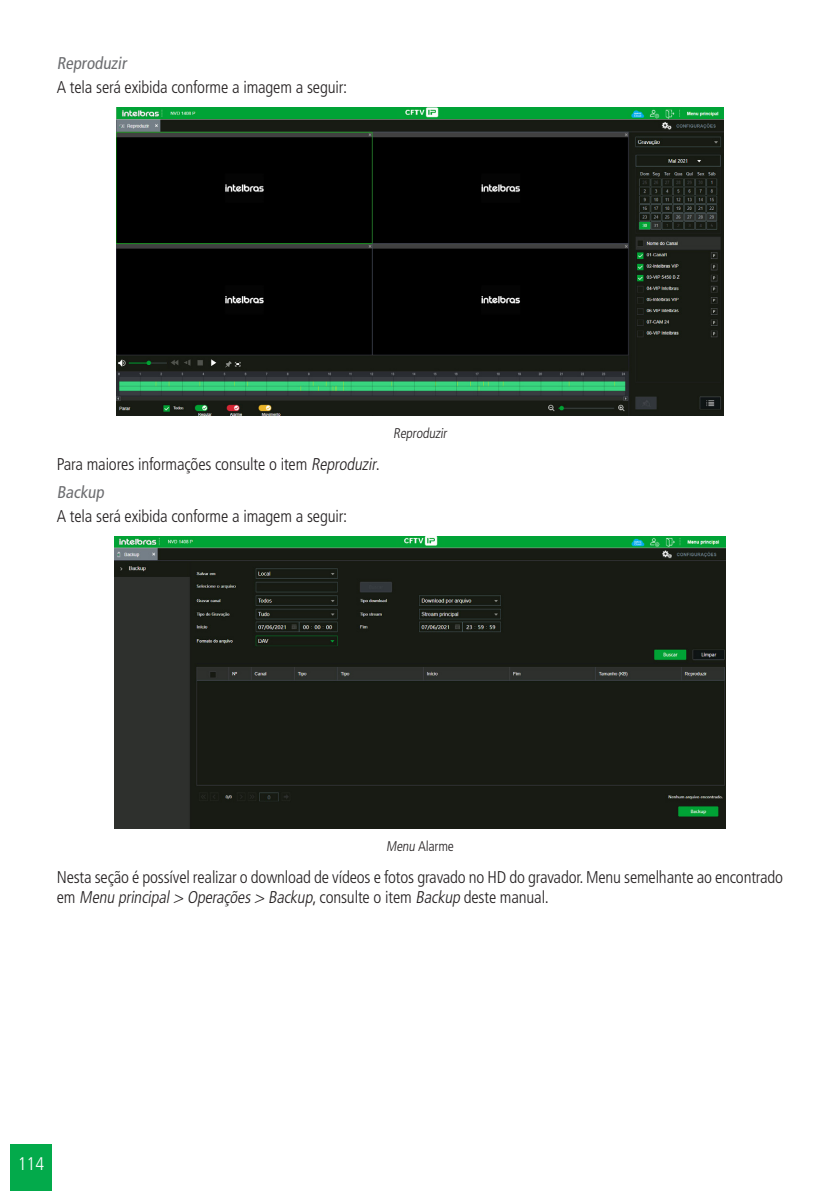
<style>
.page{position:relative;width:840px;height:1191px;background:#fff}
.page>*{position:absolute;margin:0;border:0;box-sizing:border-box;transform-origin:0 0}
.t1{font:300 condensed 18.2px "Frutiger LT Std";color:#fff}
._0__Corpo_de_texto{font:300 condensed 17px/20.4px "Frutiger LT Std";letter-spacing:-.01em;color:#231f20}
._4__Titulo_4{font:condensed 17px "Frutiger LT Std";color:#6c6d70}
._7__Legenda{font:300 condensed 14px "Frutiger LT Std";color:#231f20}
.s1{font-style:italic}
</style>
<div class="page">
<div style="left:10px;top:1144px;width:42px;height:47px;background:#03aa4b"></div>
<img style="left:116px;top:107px;width:607px;height:308px">
<img style="left:115px;top:536px;width:609px;height:293px">
<p class="_4__Titulo_4" style="left:57px;top:54px;width:74px">Reproduzir</p>
<p class="_0__Corpo_de_texto" style="left:57px;top:77px;width:292px">A tela será exibida conforme a imagem a seguir:</p>
<p class="_0__Corpo_de_texto" style="left:57px;top:454px;width:324px">Para maiores informações consulte o item <span class="s1">Reproduzir</span>.</p>
<p class="_4__Titulo_4" style="left:57px;top:482px;width:52px">Backup</p>
<p class="_0__Corpo_de_texto" style="left:57px;top:506px;width:292px">A tela será exibida conforme a imagem a seguir:</p>
<p class="_7__Legenda" style="left:393px;top:425px;width:57px">Reproduzir</p>
<p class="_7__Legenda" style="left:386px;top:838px;width:69px">Menu Alarme</p>
<p class="_0__Corpo_de_texto" style="left:57px;top:867px;width:727px">Nesta seção é possível realizar o download de vídeos e fotos gravado no HD do gravador. Menu semelhante ao encontrado e m <span class="s1">Menu principal&gt; Operações&gt; Backup</span>, c o n s u l t e o i t e m <span class="s1">Backup</span> d e s t e m a n u a l .</p>
<p class="t1" style="left:18px;top:1153px;width:28px">114</p>
</div>
